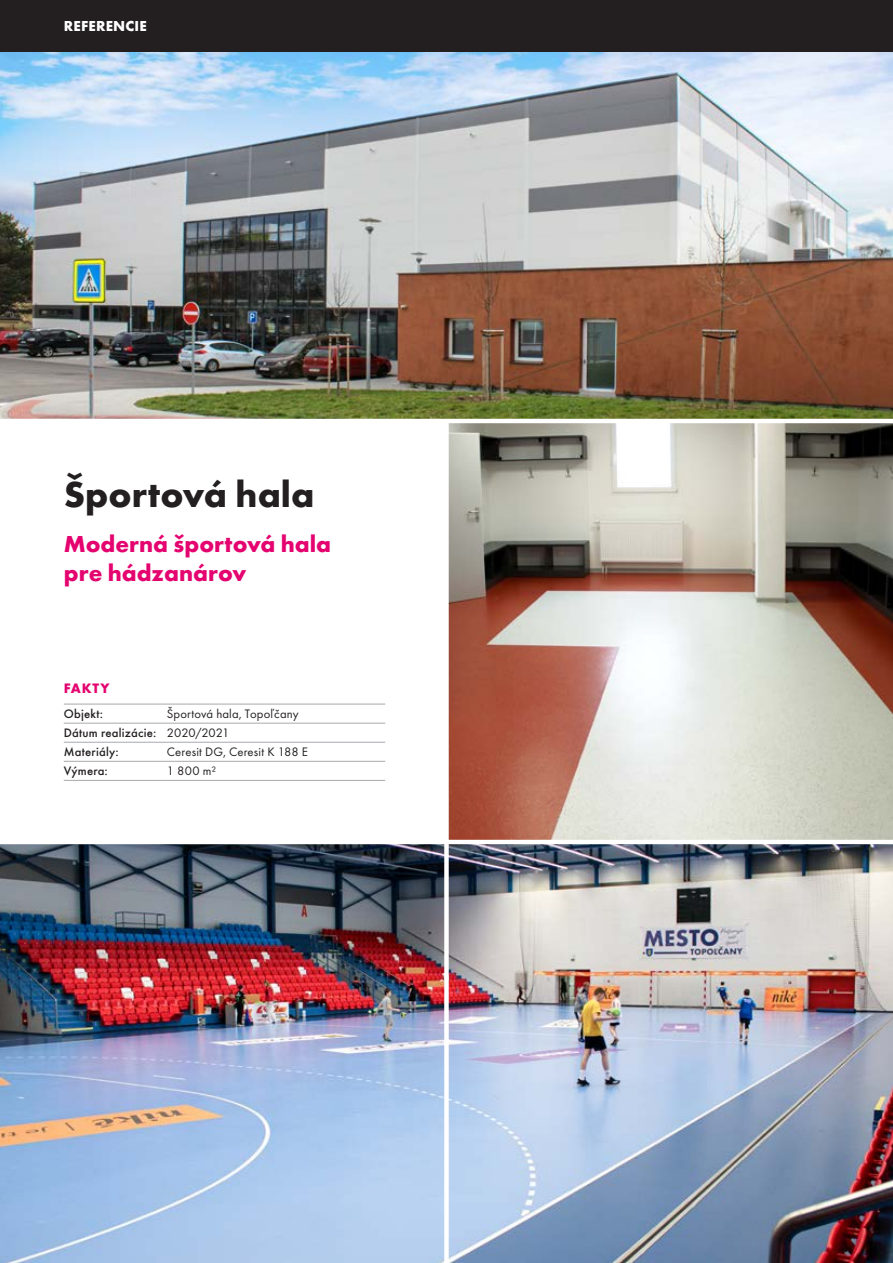
<style>
.page{position:relative;width:893px;height:1263px;background:#fff}
.page>*{position:absolute;margin:0;border:0;box-sizing:border-box;transform-origin:0 0}
.t1{font:700 37.5px "Futura TOT";color:#231f20}
.t2{font:700 24px/28.5px "Futura TOT";color:#e4036f}
.t3{font:700 15px "Futura TOT";letter-spacing:.015em;color:#fff}
.t4{font:700 14.25px "Futura TOT";letter-spacing:.055em;color:#e4036f}
.t5{font:12.75px/19px "Futura TOT";letter-spacing:.015em;color:#231f20}
.t6{font:500 12.75px "Futura TOT";letter-spacing:.015em;color:#231f20}
.s1{font-weight:500}
</style>
<div class="page">
<img style="left:0;top:51px;width:893px;height:368px">
<img style="left:449px;top:423px;width:444px;height:417px">
<img style="left:0;top:844px;width:893px;height:419px">
<div style="left:444px;top:421px;width:5px;height:842px;background:#fff"></div>
<hr style="left:64px;top:704px;width:103px;height:1px;background:#a8a9ad">
<hr style="left:167px;top:704px;width:218px;height:1px;background:#a8a9ad">
<hr style="left:64px;top:723px;width:103px;height:1px;background:#a8a9ad">
<hr style="left:167px;top:723px;width:218px;height:1px;background:#a8a9ad">
<hr style="left:64px;top:742px;width:103px;height:1px;background:#a8a9ad">
<hr style="left:167px;top:742px;width:218px;height:1px;background:#a8a9ad">
<hr style="left:64px;top:761px;width:103px;height:1px;background:#a8a9ad">
<hr style="left:167px;top:761px;width:218px;height:1px;background:#a8a9ad">
<hr style="left:64px;top:780px;width:103px;height:1px;background:#a8a9ad">
<hr style="left:167px;top:780px;width:218px;height:1px;background:#a8a9ad">
<div style="left:0;top:0;width:893px;height:51px;background:#231f20"></div>
<p class="t3" style="left:64px;top:17px;width:84px">REFERENCIE</p>
<h1 class="t1" style="left:64px;top:471px;width:252px">Športová hala</h1>
<h2 class="t2" style="left:64px;top:530px;width:269px">Moderná športová hala pre hádzanárov</h2>
<p class="t4" style="left:64px;top:680px;width:47px">FAKTY</p>
<p class="t6" style="left:64px;top:706px;width:41px">Objekt:</p>
<p class="t5" style="left:64px;top:704px;width:236px;text-indent:103px">Športová hala, Topoľčany<br><span class="s1">Dátum realizácie:</span> 2020/2021<br><span class="s1">Materiály:</span></p>
<p class="t5" style="left:167px;top:742px;width:143px">Ceresit DG, Ceresit K 188 E</p>
<p class="t6" style="left:64px;top:763px;width:46px">Výmera:</p>
<p class="t5" style="left:167px;top:761px;width:51px">1 800 m²</p>
</div>
